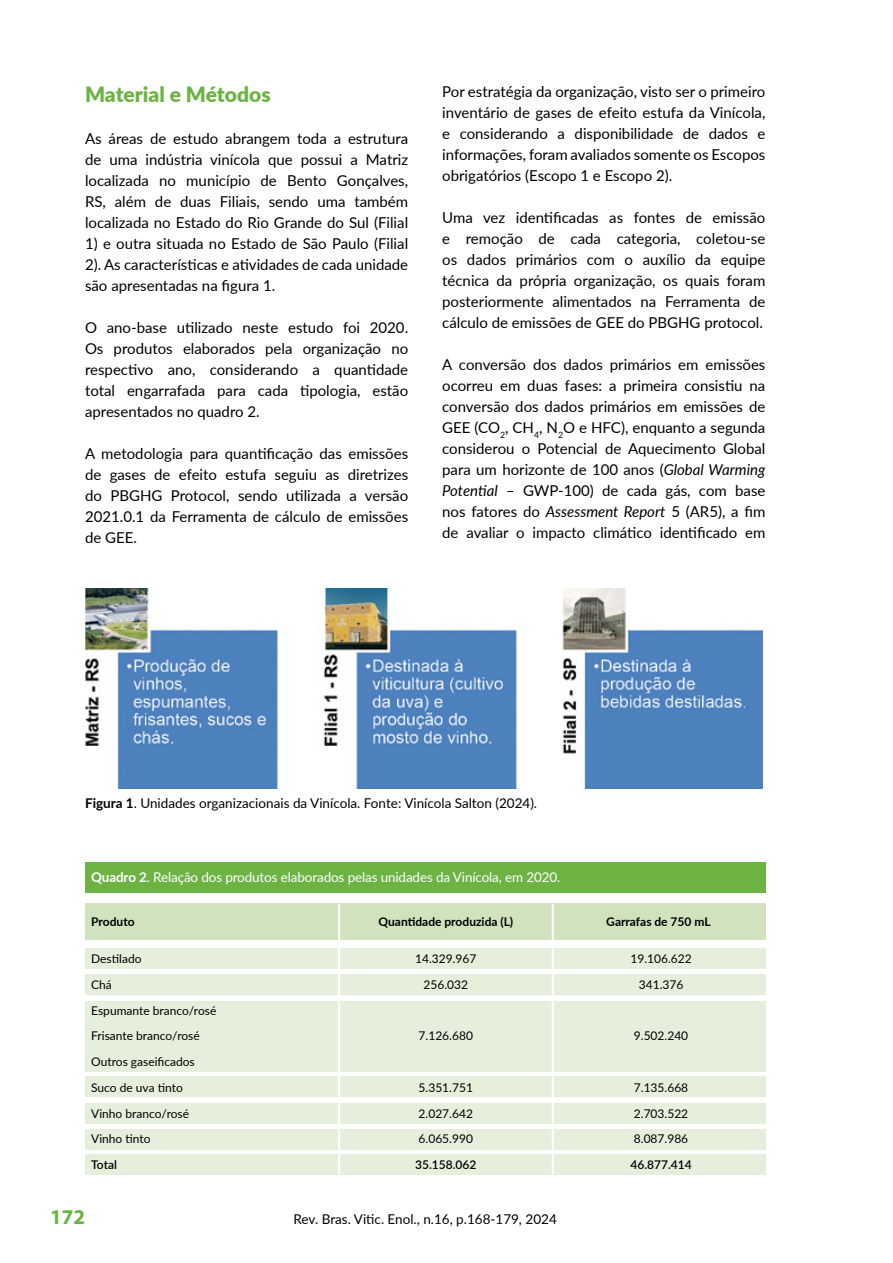
<style>
.page{position:relative;width:893px;height:1263px;background:#fff}
.page>*{position:absolute;margin:0;border:0;box-sizing:border-box;transform-origin:0 0}
.t1{font:900 21px "Lato";color:#6cb344}
.t2{font:700 21px "Myriad Pro";color:#6cb344}
.t3{font:15px/21px "Lato";color:#000;text-align:justify}
.t4{font:13.5px "Lato";color:#000}
.t5{font:13.5px "Lato";letter-spacing:-.01em;color:#fff}
.t6{font:12px/25.8px "Lato";color:#000;text-align:center}
.t7{font:700 12px "Lato";color:#000}
.t8{font:600 12px "Lato";color:#000}
.s1{font-style:italic}
.s2{font-weight:700}
</style>
<div class="page">
<img style="left:85px;top:588px;width:677px;height:201px">
<div style="left:85px;top:1154px;width:680px;height:21px;background:#e6efdc"></div>
<div style="left:85px;top:1129px;width:680px;height:21px;background:#e6efdc"></div>
<div style="left:85px;top:1103px;width:680px;height:20px;background:#e6efdc"></div>
<div style="left:85px;top:1076px;width:680px;height:21px;background:#e6efdc"></div>
<div style="left:85px;top:1001px;width:680px;height:70px;background:#e6efdc"></div>
<div style="left:85px;top:974px;width:680px;height:21px;background:#e6efdc"></div>
<div style="left:85px;top:948px;width:680px;height:20px;background:#e6efdc"></div>
<div style="left:85px;top:862px;width:680px;height:31px;background:#6cb344"></div>
<div style="left:85px;top:904px;width:680px;height:36px;background:#d0e2be"></div>
<hr style="left:552px;top:904px;width:2px;height:271px;background:#fff">
<hr style="left:338px;top:904px;width:2px;height:271px;background:#fff">
<h1 class="t1" style="left:85px;top:78px;width:187px">Material e Métodos</h1>
<p class="t3" style="left:85px;top:127px;width:325px">As áreas de estudo abrangem toda a estrutura de uma indústria vinícola que possui a Matriz localizada no município de Bento Gonçalves, RS, além de duas Filiais, sendo uma também localizada no Estado do Rio Grande do Sul (Filial</p>
<p class="t3" style="left:85px;top:232px;width:325px">1) e outra situada no Estado de São Paulo (Filial 2). As características e atividades de cada unidade são apresentadas na figura 1.</p>
<p class="t3" style="left:85px;top:316px;width:325px">O ano-base utilizado neste estudo foi 2020.<br>Os produtos elaborados pela organização no respectivo ano, considerando a quantidade total engarrafada para cada tipologia, estão apresentados no quadro 2.</p>
<p class="t3" style="left:85px;top:442px;width:325px">A metodologia para quantificação das emissões de gases de efeito estufa seguiu as diretrizes do PBGHG Protocol, sendo utilizada a versão 2021.0.1 da Ferramenta de cálculo de emissões de GEE.</p>
<p class="t3" style="left:442px;top:81px;width:325px">Por estratégia da organização, visto ser o primeiro inventário de gases de efeito estufa da Vinícola, e considerando a disponibilidade de dados e informações, foram avaliados somente os Escopos obrigatórios (Escopo 1 e Escopo 2).</p>
<p class="t3" style="left:442px;top:207px;width:325px">Uma vez identificadas as fontes de emissão e remoção de cada categoria, coletou-se os dados primários com o auxílio da equipe técnica da própria organização, os quais foram posteriormente alimentados na Ferramenta de cálculo de emissões de GEE do PBGHG protocol.</p>
<p class="t3" style="left:442px;top:354px;width:325px">A conversão dos dados primários em emissões ocorreu em duas fases: a primeira consistiu na conversão dos dados primários em emissões de GEE (CO<sub>2</sub>, CH<sub>4</sub>, N<sub>2</sub>O e HFC), enquanto a segunda considerou o Potencial de Aquecimento Global para um horizonte de 100 anos (<span class="s1">Global Warming Potential</span> – GWP-100) de cada gás, com base nos fatores do <span class="s1">Assessment Report</span> 5 (AR5), a fim de avaliar o impacto climático identificado em</p>
<p class="t4" style="left:85px;top:793px;width:454px"><span class="s2">Figura 1</span>. Unidades organizacionais da Vinícola. Fonte: Vinícola Salton (2024).</p>
<p class="t5" style="left:91px;top:867px;width:471px"><span class="s2">Quadro 2</span>. Relação dos produtos elaborados pelas unidades da Vinícola, em 2020.</p>
<p class="t7" style="left:91px;top:913px;width:45px">Produto</p>
<p class="t7" style="left:379px;top:913px;width:136px">Quantidade produzida (L)</p>
<p class="t7" style="left:606px;top:913px;width:106px">Garrafas de 750 mL</p>
<p class="t6" style="left:415px;top:945px;width:63px">14.329.967<br>256.032</p>
<p class="t6" style="left:91px;top:945px;width:127px;text-align:left">Destilado<br>Chá<br>Espumante branco/rosé<br>Frisante branco/rosé<br>Outros gaseificados<br>Suco de uva tinto<br>Vinho branco/rosé<br>Vinho tinto</p>
<p class="t8" style="left:91px;top:1156px;width:27px">Total</p>
<p class="t6" style="left:630px;top:945px;width:63px">19.106.622<br>341.376</p>
<p class="t6" style="left:634px;top:1023px;width:56px">9.502.240</p>
<p class="t6" style="left:419px;top:1023px;width:56px">7.126.680</p>
<p class="t6" style="left:634px;top:1074px;width:56px;text-align:justify">7.135.668<br>2.703.522<br>8.087.986</p>
<p class="t8" style="left:630px;top:1156px;width:63px">46.877.414</p>
<p class="t6" style="left:419px;top:1074px;width:56px;text-align:justify">5.351.751<br>2.027.642<br>6.065.990</p>
<p class="t8" style="left:415px;top:1156px;width:63px">35.158.062</p>
<h1 class="t2" style="left:50px;top:1203px;width:36px">172</h1>
<p class="t4" style="left:294px;top:1209px;width:265px">Rev. Bras. Vitic. Enol., n.16, p.168-179, 2024</p>
</div>
